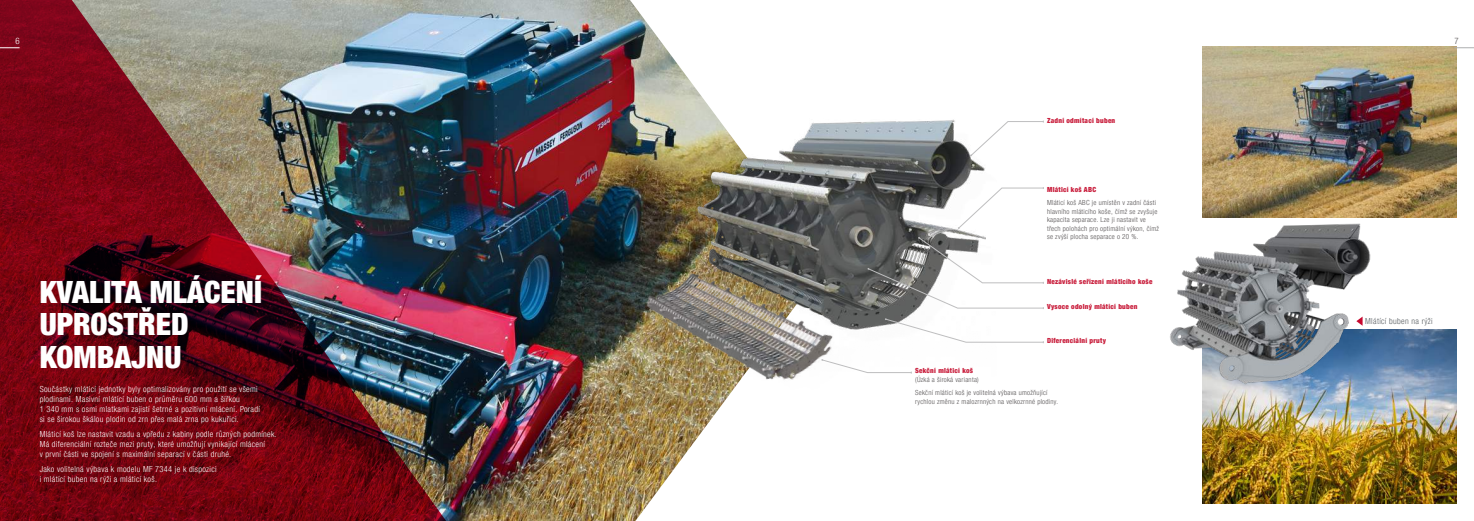
<style>
.page{position:relative;width:1474px;height:521px;background:#fff}
.page>*{position:absolute;margin:0;border:0;box-sizing:border-box;transform-origin:0 0}
.t1{font:900 condensed 30.62px/32.4px "Helvetica Neue LTW1 G";color:#fff}
.t2{font:300 condensed 8.75px "Helvetica Neue LTW1 G";color:#fff}
.t3{font:300 condensed 8.75px "Helvetica Neue LTW1 G";color:#555253}
.t4{font:300 condensed 8.31px/10px "Helvetica Neue LTW1 G";letter-spacing:.04em;color:#fff}
.t5{font:300 condensed 8.31px "Helvetica Neue LTW1 G";letter-spacing:.04em;color:#585d61}
.t6{font:300 condensed 7px/8.4px "Helvetica Neue LTW1 G";letter-spacing:.04em;color:#555253}
.t7{font:900 condensed 7px "Helvetica Neue LTW1 G";letter-spacing:.04em;color:#c91f3d}
</style>
<div class="page">
<img style="left:462px;top:0;width:168px;height:521px">
<svg style="left:630px;top:0;width:587px;height:521px"></svg>
<img style="left:0;top:0;width:462px;height:521px">
<img style="left:1202px;top:330px;width:254px;height:174px">
<svg style="left:997px;top:121px;width:47px;height:35px"></svg>
<img style="left:1202px;top:47px;width:254px;height:170px">
<img style="left:1147px;top:215px;width:240px;height:174px">
<img style="left:611px;top:113px;width:386px;height:355px">
<img style="left:632px;top:63px;width:364px;height:316px">
<svg style="left:884px;top:318px;width:160px;height:25px"></svg>
<svg style="left:957px;top:187px;width:87px;height:42px"></svg>
<svg style="left:867px;top:237px;width:177px;height:72px"></svg>
<svg style="left:1356px;top:316px;width:6px;height:10px"></svg>
<svg style="left:1454px;top:48px;width:19px;height:1px"></svg>
<svg style="left:0;top:48px;width:20px;height:1px"></svg>
<p class="t2" style="left:15px;top:36px;width:6px">6</p>
<p class="t3" style="left:1454px;top:35px;width:6px">7</p>
<p class="t7" style="left:1047px;top:116px;width:70px">Zadní odmítací buben</p>
<h1 class="t1" style="left:40px;top:276px;width:224px">KVALITA MLÁCENÍ<br>UPROSTŘED<br>KOMBAJNU</h1>
<p class="t4" style="left:40px;top:384px;width:222px">Součástky mláticí jednotky byly optimalizovány pro použití se všemi plodinami. Masivní mlátící buben o průměru 600 mm a šířkou<br>1 340 mm s osmi mlatkami zajistí šetrné a pozitivní mlácení. Poradí si se širokou škálou plodin od zrn přes malá zrna po kukuřici.</p>
<p class="t4" style="left:40px;top:429px;width:239px">Mláticí koš lze nastavit vzadu a vpředu z kabiny podle různých podmínek.<br>Má diferenciální rozteče mezi pruty, které umožňují vynikající mlácení<br>v první části ve spojení s maximální separací v části druhé.</p>
<p class="t4" style="left:40px;top:464px;width:178px">Jako volitelná výbava k modelu MF 7344 je k dispozici i mlátící buben na rýži a mláticí koš.</p>
<p class="t7" style="left:1047px;top:185px;width:51px">Mláticí koš ABC</p>
<p class="t6" style="left:1047px;top:199px;width:113px">Mláticí koš ABC je umístěn v zadní části hlavního mláticího koše, čímž se zvyšuje kapacita separace. Lze ji nastavit ve třech polohách pro optimální výkon, čímž se zvýší plocha separace o 20 %.</p>
<p class="t7" style="left:1047px;top:277px;width:107px">Nezávislé seřízení mláticího koše</p>
<p class="t7" style="left:1047px;top:302px;width:92px">Vysoce odolný mlátící buben</p>
<p class="t7" style="left:1047px;top:336px;width:60px">Diferenciální pruty</p>
<p class="t7" style="left:915px;top:367px;width:59px">Sekční mláticí koš</p>
<p class="t6" style="left:915px;top:373px;width:134px;line-height:13.4px">(Úzká a široká varianta)<br>Sekční mláticí koš je volitelná výbava umožňující</p>
<p class="t6" style="left:915px;top:397px;width:144px">rychlou změnu z malozrnných na velkozrnné plodiny.</p>
<p class="t5" style="left:1365px;top:316px;width:69px">Mlátící buben na rýži</p>
</div>
